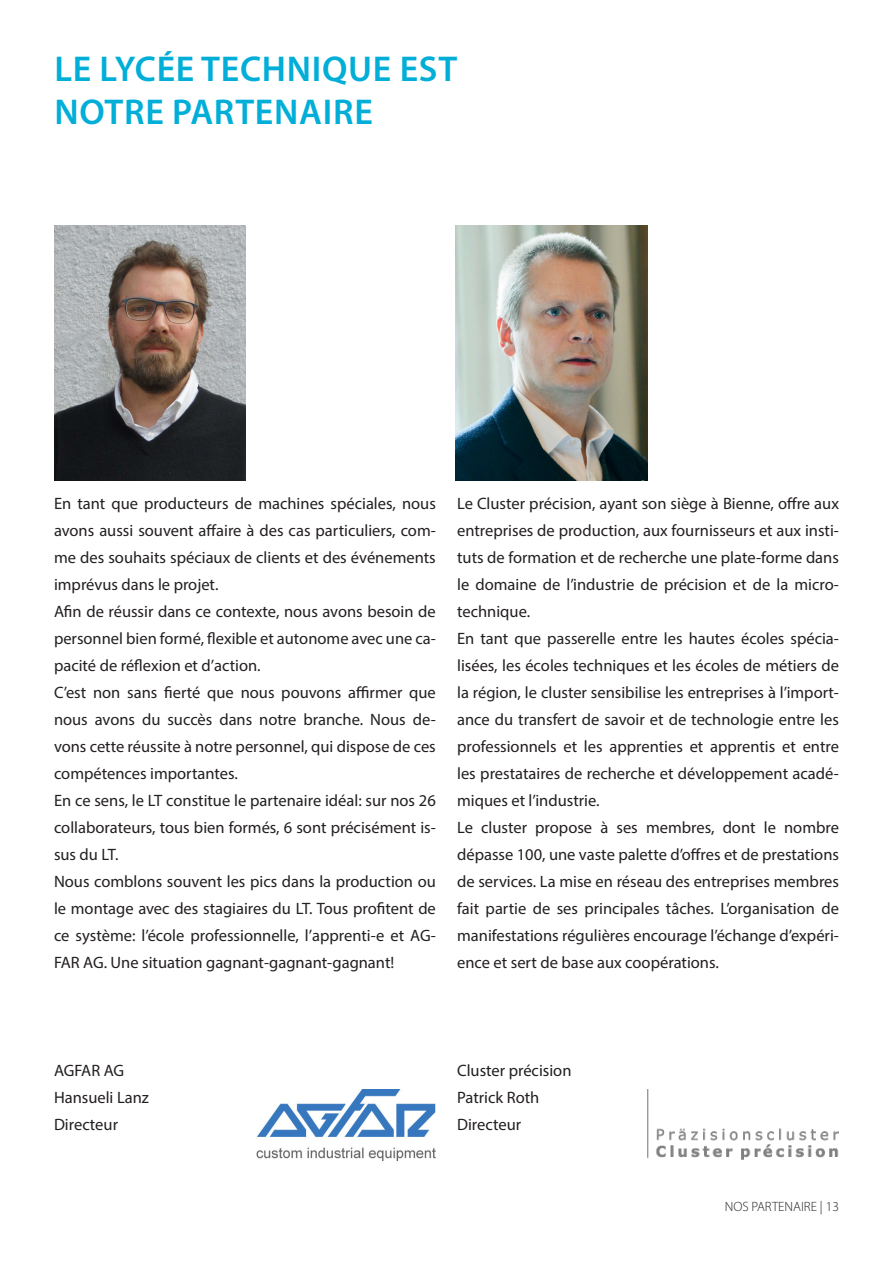
<style>
.page{position:relative;width:893px;height:1263px;background:#fff}
.page>*{position:absolute;margin:0;border:0;box-sizing:border-box;transform-origin:0 0}
.Titel{font:600 36px "Myriad Pro";letter-spacing:.02em;color:#00aed8}
.Fliesstext{font:16.5px/27px "Myriad Pro";color:#231f20;text-align:justify}
.Fusszahl_Rechts{font:300 13.5px "Myriad Pro";color:#231f20}
</style>
<div class="page">
<img style="left:54px;top:225px;width:191px;height:255px">
<img style="left:456px;top:225px;width:191px;height:255px">
<img style="left:257px;top:1089px;width:179px;height:72px">
<img style="left:648px;top:1090px;width:191px;height:70px">
<p class="Titel" style="left:54px;top:46px;width:404px">LE LYCÉE TECHNIQUE EST</p>
<p class="Titel" style="left:54px;top:89px;width:320px">NOTRE PARTENAIRE</p>
<p class="Fliesstext" style="left:54px;top:490px;width:383px">En tant que producteurs de machines spéciales, nous avons aussi souvent affaire à des cas particuliers, com&shy;me des souhaits spéciaux de clients et des événements imprévus dans le projet.</p>
<p class="Fliesstext" style="left:54px;top:598px;width:383px">Afin de réussir dans ce contexte, nous avons besoin de personnel bien formé, flexible et autonome avec une ca&shy;pacité de réflexion et d’action.</p>
<p class="Fliesstext" style="left:54px;top:679px;width:383px">C’est non sans fierté que nous pouvons affirmer que nous avons du succès dans notre branche. Nous de&shy;vons cette réussite à notre personnel, qui dispose de ces compétences importantes.</p>
<p class="Fliesstext" style="left:54px;top:787px;width:383px">En ce sens, le LT constitue le partenaire idéal: sur nos 26 collaborateurs, tous bien formés, 6 sont précisément is&shy;sus du LT.</p>
<p class="Fliesstext" style="left:54px;top:868px;width:383px">Nous comblons souvent les pics dans la production ou le montage avec des stagiaires du LT. Tous profitent de ce système: l’école professionnelle, l’apprenti-e et AG-FAR AG. Une situation gagnant-gagnant-gagnant!</p>
<p class="Fliesstext" style="left:457px;top:490px;width:383px">Le Cluster précision, ayant son siège à Bienne, offre aux entreprises de production, aux fournisseurs et aux insti&shy;tuts de formation et de recherche une plate-forme dans le domaine de l’industrie de précision et de la micro&shy;technique.</p>
<p class="Fliesstext" style="left:457px;top:625px;width:383px">En tant que passerelle entre les hautes écoles spécia&shy;lisées, les écoles techniques et les écoles de métiers de la région, le cluster sensibilise les entreprises à l’import&shy;ance du transfert de savoir et de technologie entre les professionnels et les apprenties et apprentis et entre les prestataires de recherche et développement acadé&shy;miques et l’industrie.</p>
<p class="Fliesstext" style="left:457px;top:814px;width:383px">Le cluster propose à ses membres, dont le nombre dépasse 100, une vaste palette d’offres et de prestations de services. La mise en réseau des entreprises membres fait partie de ses principales tâches. L’organisation de manifestations régulières encourage l’échange d’expéri&shy;ence et sert de base aux coopérations.</p>
<p class="Fliesstext" style="left:54px;top:1057px;width:72px">AGFAR AG</p>
<p class="Fliesstext" style="left:54px;top:1084px;width:96px">Hansueli Lanz</p>
<p class="Fliesstext" style="left:54px;top:1111px;width:66px">Directeur</p>
<p class="Fliesstext" style="left:457px;top:1057px;width:116px">Cluster précision</p>
<p class="Fliesstext" style="left:457px;top:1084px;width:84px">Patrick Roth</p>
<p class="Fliesstext" style="left:457px;top:1111px;width:66px">Directeur</p>
<p class="Fusszahl_Rechts" style="left:725px;top:1198px;width:116px">NOS PARTENAIRE | 13</p>
</div>
